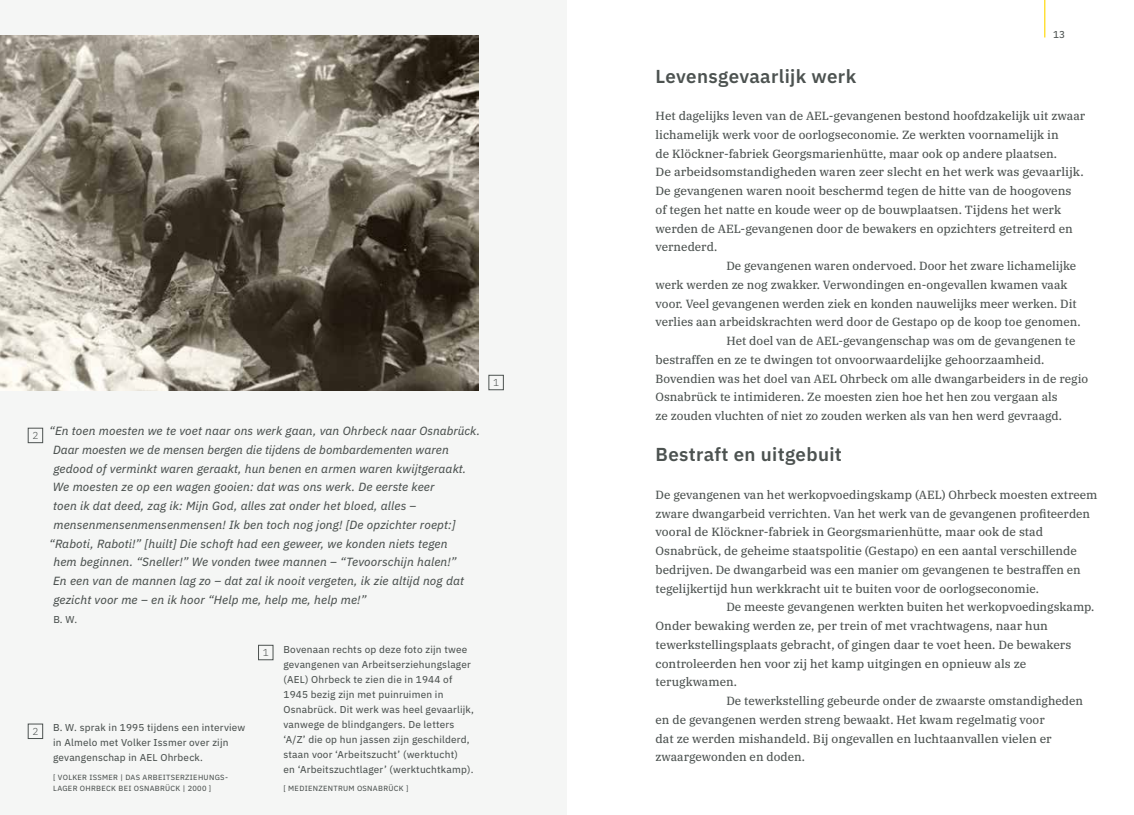
<style>
.page{position:relative;width:1134px;height:815px;background:#fff}
.page>*{position:absolute;margin:0;border:0;box-sizing:border-box;transform-origin:0 0}
.t1{font:600 18.75px "IBM Plex Sans";letter-spacing:.02em;color:#4c5250}
.t2{font:11.88px "IBM Plex Serif Text";color:#4c5250}
.t3{font:italic 11.88px "IBM Plex Sans Text";letter-spacing:.01em;color:#4c5250}
.t4{font:300 10.12px "IBM Plex Sans";color:#4c5250}
.t5{font:10px/15px "IBM Plex Sans Text";letter-spacing:.02em;color:#4c5250}
.t6{font:7.5px/11.2px "IBM Plex Sans Text";letter-spacing:.04em;color:#4c5250}
</style>
<div class="page">
<div style="left:0;top:0;width:567px;height:815px;background:#f5f6f5"></div>
<img style="left:0;top:35px;width:478px;height:355px">
<div style="left:258px;top:645px;width:15px;height:15px;border:1px solid #4c5250"></div>
<div style="left:28px;top:724px;width:15px;height:15px;border:1px solid #4c5250"></div>
<div style="left:28px;top:428px;width:15px;height:15px;border:1px solid #4c5250"></div>
<div style="left:489px;top:375px;width:15px;height:15px;border:1px solid #4c5250"></div>
<hr style="left:1044px;top:0;width:1px;height:38px;background:#ffdb16">
<p class="t4" style="left:493px;top:375px;width:8px">1</p>
<p class="t4" style="left:32px;top:428px;width:8px">2</p>
<p class="t4" style="left:32px;top:724px;width:8px">2</p>
<p class="t3" style="left:49px;top:422px;width:432px">“En toen moesten we te voet naar ons werk gaan, van Ohrbeck naar Osnabrück.</p>
<p class="t3" style="left:53px;top:440px;width:397px">Daar moesten we de mensen bergen die tijdens de bombardementen waren</p>
<p class="t3" style="left:53px;top:459px;width:414px">gedood of verminkt waren geraakt, hun benen en armen waren kwijtgeraakt.</p>
<p class="t3" style="left:53px;top:478px;width:383px">We moesten ze op een wagen gooien: dat was ons werk. De eerste keer</p>
<p class="t3" style="left:53px;top:497px;width:365px">toen ik dat deed, zag ik: Mijn God, alles zat onder het bloed, alles –</p>
<p class="t3" style="left:53px;top:515px;width:404px">mensenmensenmensenmensen! Ik ben toch nog jong! [De opzichter roept:]</p>
<p class="t3" style="left:49px;top:534px;width:400px">“Raboti, Raboti!” [huilt] Die schoft had een geweer, we konden niets tegen</p>
<p class="t3" style="left:53px;top:553px;width:405px">hem beginnen. “Sneller!” We vonden twee mannen – “Tevoorschijn halen!”</p>
<p class="t3" style="left:53px;top:572px;width:412px">En een van de mannen lag zo – dat zal ik nooit vergeten, ik zie altijd nog dat</p>
<p class="t3" style="left:53px;top:590px;width:315px">gezicht voor me – en ik hoor “Help me, help me, help me!”</p>
<p class="t5" style="left:53px;top:611px;width:25px">B. W.</p>
<p class="t4" style="left:263px;top:645px;width:8px">1</p>
<p class="t5" style="left:283px;top:641px;width:192px">Bovenaan rechts op deze foto zijn twee gevangenen van Arbeitserziehungslager (AEL) Ohrbeck te zien die in 1944 of 1945 bezig zijn met puinruimen in Osnabrück. Dit werk was heel gevaarlijk, vanwege de blindgangers. De letters ‘A/Z’ die op hun jassen zijn geschilderd, staan voor ‘Arbeitszucht’ (werktucht)<br>en ‘Arbeitszuchtlager’ (werktuchtkamp).</p>
<p class="t6" style="left:283px;top:782px;width:126px">[ MEDIENZENTRUM OSNABRÜCK ]</p>
<p class="t5" style="left:53px;top:719px;width:194px">B. W. sprak in 1995 tijdens een interview in Almelo met Volker Issmer over zijn gevangenschap in AEL Ohrbeck.</p>
<p class="t6" style="left:53px;top:771px;width:175px">[ VOLKER ISSMER | DAS ARBEITSERZIEHUNGS-<br>LAGER OHRBECK BEI OSNABRÜCK | 2000 ]</p>
<p class="t5" style="left:1053px;top:26px;width:13px">13</p>
<h1 class="t1" style="left:656px;top:61px;width:202px">Levensgevaarlijk werk</h1>
<p class="t2" style="left:656px;top:107px;width:431px">Het dagelijks leven van de AEL-gevangenen bestond hoofdzakelijk uit zwaar</p>
<p class="t2" style="left:656px;top:125px;width:405px">lichamelijk werk voor de oorlogseconomie. Ze werkten voornamelijk in</p>
<p class="t2" style="left:656px;top:144px;width:403px">de Klöckner-fabriek Georgsmarienhütte, maar ook op andere plaatsen.</p>
<p class="t2" style="left:656px;top:163px;width:430px">De arbeidsomstandigheden waren zeer slecht en het werk was gevaarlijk.</p>
<p class="t2" style="left:656px;top:182px;width:417px">De gevangenen waren nooit beschermd tegen de hitte van de hoogovens</p>
<p class="t2" style="left:656px;top:200px;width:407px">of tegen het natte en koude weer op de bouwplaatsen. Tijdens het werk</p>
<p class="t2" style="left:656px;top:219px;width:419px">werden de AEL-gevangenen door de bewakers en opzichters getreiterd en</p>
<p class="t2" style="left:656px;top:238px;width:63px">vernederd.</p>
<p class="t2" style="left:726px;top:257px;width:351px">De gevangenen waren ondervoed. Door het zware lichamelijke</p>
<p class="t2" style="left:656px;top:275px;width:413px">werk werden ze nog zwakker. Verwondingen en‑ongevallen kwamen vaak</p>
<p class="t2" style="left:656px;top:294px;width:423px">voor. Veel gevangenen werden ziek en konden nauwelijks meer werken. Dit</p>
<p class="t2" style="left:656px;top:313px;width:426px">verlies aan arbeidskrachten werd door de Gestapo op de koop toe genomen.</p>
<p class="t2" style="left:726px;top:332px;width:351px">Het doel van de AEL-gevangenschap was om de gevangenen te</p>
<p class="t2" style="left:656px;top:350px;width:390px">bestraffen en ze te dwingen tot onvoorwaardelijke gehoorzaamheid.</p>
<p class="t2" style="left:656px;top:369px;width:434px">Bovendien was het doel van AEL Ohrbeck om alle dwangarbeiders in de regio</p>
<p class="t2" style="left:656px;top:388px;width:404px">Osnabrück te intimideren. Ze moesten zien hoe het hen zou vergaan als</p>
<p class="t2" style="left:656px;top:407px;width:408px">ze zouden vluchten of niet zo zouden werken als van hen werd gevraagd.</p>
<h1 class="t1" style="left:656px;top:440px;width:188px">Bestraft en uitgebuit</h1>
<p class="t2" style="left:656px;top:485px;width:443px">De gevangenen van het werkopvoedingskamp (AEL) Ohrbeck moesten extreem</p>
<p class="t2" style="left:656px;top:504px;width:436px">zware dwangarbeid verrichten. Van het werk van de gevangenen profiteerden</p>
<p class="t2" style="left:656px;top:523px;width:389px">vooral de Klöckner-fabriek in Georgsmarienhütte, maar ook de stad</p>
<p class="t2" style="left:656px;top:542px;width:423px">Osnabrück, de geheime staatspolitie (Gestapo) en een aantal verschillende</p>
<p class="t2" style="left:656px;top:560px;width:427px">bedrijven. De dwangarbeid was een manier om gevangenen te bestraffen en</p>
<p class="t2" style="left:656px;top:579px;width:385px">tegelijkertijd hun werkkracht uit te buiten voor de oorlogseconomie.</p>
<p class="t2" style="left:726px;top:598px;width:369px">De meeste gevangenen werkten buiten het werkopvoedingskamp.</p>
<p class="t2" style="left:656px;top:617px;width:394px">Onder bewaking werden ze, per trein of met vrachtwagens, naar hun</p>
<p class="t2" style="left:656px;top:635px;width:417px">tewerkstellingsplaats gebracht, of gingen daar te voet heen. De bewakers</p>
<p class="t2" style="left:656px;top:654px;width:372px">controleerden hen voor zij het kamp uitgingen en opnieuw als ze</p>
<p class="t2" style="left:656px;top:673px;width:83px">terugkwamen.</p>
<p class="t2" style="left:726px;top:692px;width:358px">De tewerkstelling gebeurde onder de zwaarste omstandigheden</p>
<p class="t2" style="left:656px;top:710px;width:391px">en de gevangenen werden streng bewaakt. Het kwam regelmatig voor</p>
<p class="t2" style="left:656px;top:729px;width:398px">dat ze werden mishandeld. Bij ongevallen en luchtaanvallen vielen er</p>
<p class="t2" style="left:656px;top:748px;width:151px">zwaargewonden en doden.</p>
</div>
